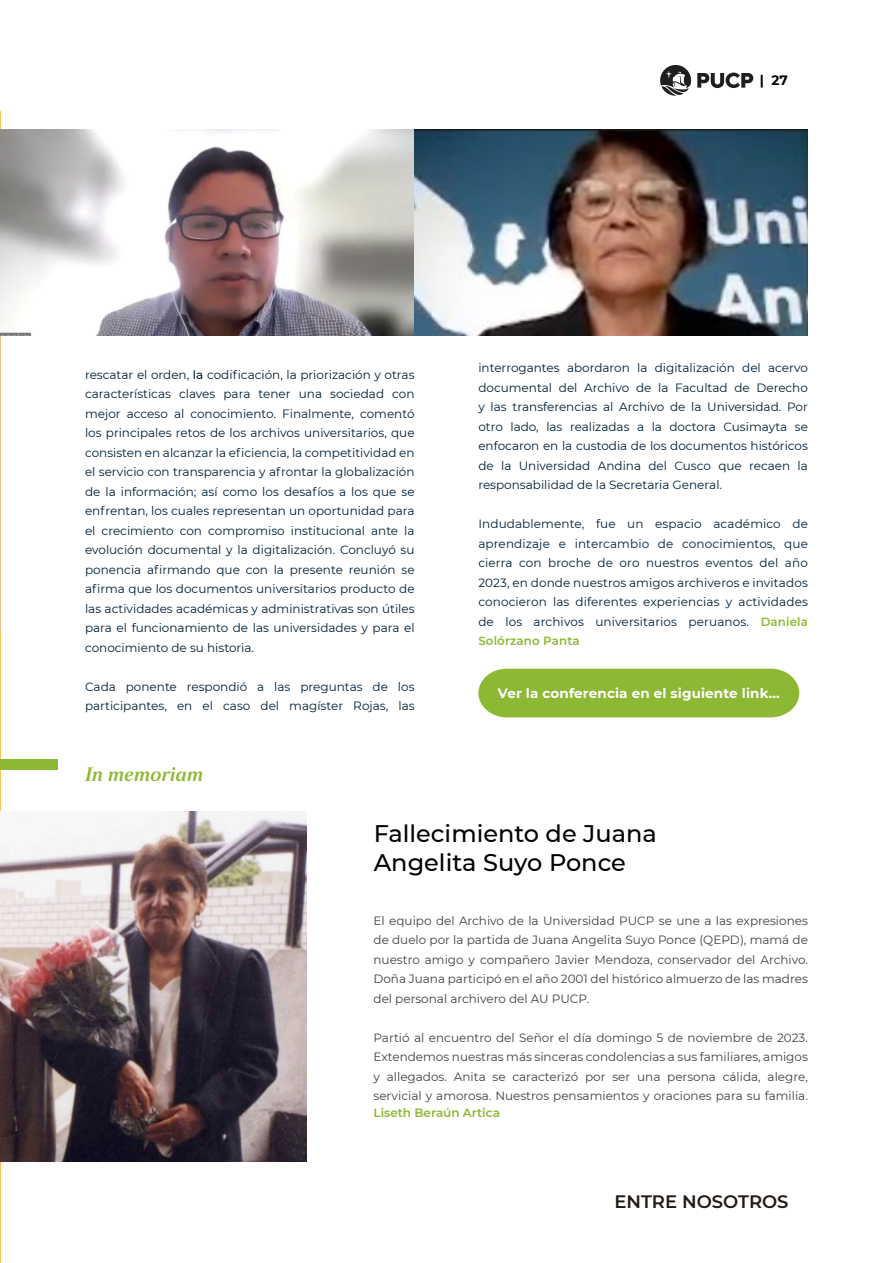
<style>
.page{position:relative;width:893px;height:1263px;background:#fff}
.page>*{position:absolute;margin:0;border:0;box-sizing:border-box;transform-origin:0 0}
.t1{font:500 24px/28.5px "Montserrat";color:#000}
.t2{font:19.5px "Strato Pro Demi Bold It";color:#8cb833}
.t3{font:600 18px "Montserrat";color:#221b15}
.t4{font:700 13.5px "Montserrat";letter-spacing:.01em;color:#fff}
.t5{font:700 13.5px "Montserrat";color:#000}
.t6{font:12px/19.5px "Montserrat";color:#001e36;text-align:justify}
.t7{font:12px/19.5px "Montserrat";color:#44403d;text-align:justify}
.t8{font:600 12px "Montserrat";color:#8cb833}
.t9{font:600 11.85px "Montserrat";letter-spacing:.01em;color:#8cb833}
.s1{font-weight:500}
.s2{font-weight:600;font-size:11.85px;color:#8cb833}
</style>
<div class="page">
<svg style="left:660px;top:65px;width:31px;height:31px"></svg>
<svg style="left:697px;top:73px;width:56px;height:15px"></svg>
<hr style="left:0;top:0;width:1px;height:1263px;background:#ffc057">
<svg style="left:0;top:129px;width:68px;height:502px"></svg>
<div style="left:478px;top:669px;width:321px;height:48px;background:#8cb833"></div>
<img style="left:0;top:130px;width:808px;height:206px">
<div style="left:0;top:759px;width:57px;height:11px;background:#8cb833"></div>
<img style="left:0;top:811px;width:306px;height:350px">
<div style="left:0;top:0;width:115px;height:111px;background:#fff"></div>
<p class="t5" style="left:760px;top:70px;width:30px">| 27</p>
<p class="t6" style="left:85px;top:364px;width:331px">rescatar el orden, <span class="s1">la</span> codificación, la priorización y otras características claves para tener una sociedad con mejor acceso al conocimiento. Finalmente, comentó los principales retos de los archivos universitarios, que consisten en alcanzar la eficiencia, la competitividad en el servicio con transparencia y afrontar la globalización de la información; así como los desafíos a los que se enfrentan, los cuales representan un oportunidad para el crecimiento con compromiso institucional ante la evolución documental y la digitalización. Concluyó su ponencia afirmando que con la presente reunión se afirma que los documentos universitarios producto de las actividades académicas y administrativas son útiles para el funcionamiento de las universidades y para el conocimiento de su historia.</p>
<p class="t6" style="left:85px;top:676px;width:331px">Cada ponente respondió a las preguntas de los participantes, en el caso del magíster Rojas, las</p>
<h2 class="t2" style="left:85px;top:762px;width:120px">In memoriam</h2>
<p class="t6" style="left:478px;top:358px;width:331px">interrogantes abordaron la digitalización del acervo documental del Archivo de la Facultad de Derecho y las transferencias al Archivo de la Universidad. Por otro lado, las realizadas a la doctora Cusimayta se enfocaron en la custodia de los documentos históricos de la Universidad Andina del Cusco que recaen la responsabilidad de la Secretaria General.</p>
<p class="t6" style="left:478px;top:514px;width:331px">Indudablemente, fue un espacio académico de aprendizaje e intercambio de conocimientos, que cierra con broche de oro nuestros eventos del año 2023, en donde nuestros amigos archiveros e invitados conocieron las diferentes experiencias y actividades de los archivos universitarios peruanos. <span class="s2">Daniela</span></p>
<p class="t9" style="left:478px;top:632px;width:103px">Solórzano Panta</p>
<p class="t4" style="left:498px;top:683px;width:283px">Ver la conferencia en el siguiente link...</p>
<h1 class="t1" style="left:374px;top:818px;width:285px">Fallecimiento de Juana<br>Angelita Suyo Ponce</h1>
<p class="t7" style="left:374px;top:910px;width:436px">El equipo del Archivo de la Universidad PUCP se une a las expresiones de duelo por la partida de Juana Angelita Suyo Ponce (QEPD), mamá de nuestro amigo y compañero Javier Mendoza, conservador del Archivo.<br>Doña Juana participó en el año 2001 del histórico almuerzo de las madres del personal archivero del AU PUCP.</p>
<p class="t7" style="left:374px;top:1027px;width:436px">Partió al encuentro del Señor el día domingo 5 de noviembre de 2023.<br>Extendemos nuestras más sinceras condolencias a sus familiares, amigos y allegados. Anita se caracterizó por ser una persona cálida, alegre, servicial y amorosa. Nuestros pensamientos y oraciones para su familia.</p>
<p class="t8" style="left:374px;top:1104px;width:128px">Liseth Beraún Artica</p>
<h3 class="t3" style="left:614px;top:1188px;width:176px">ENTRE NOSOTROS</h3>
</div>
